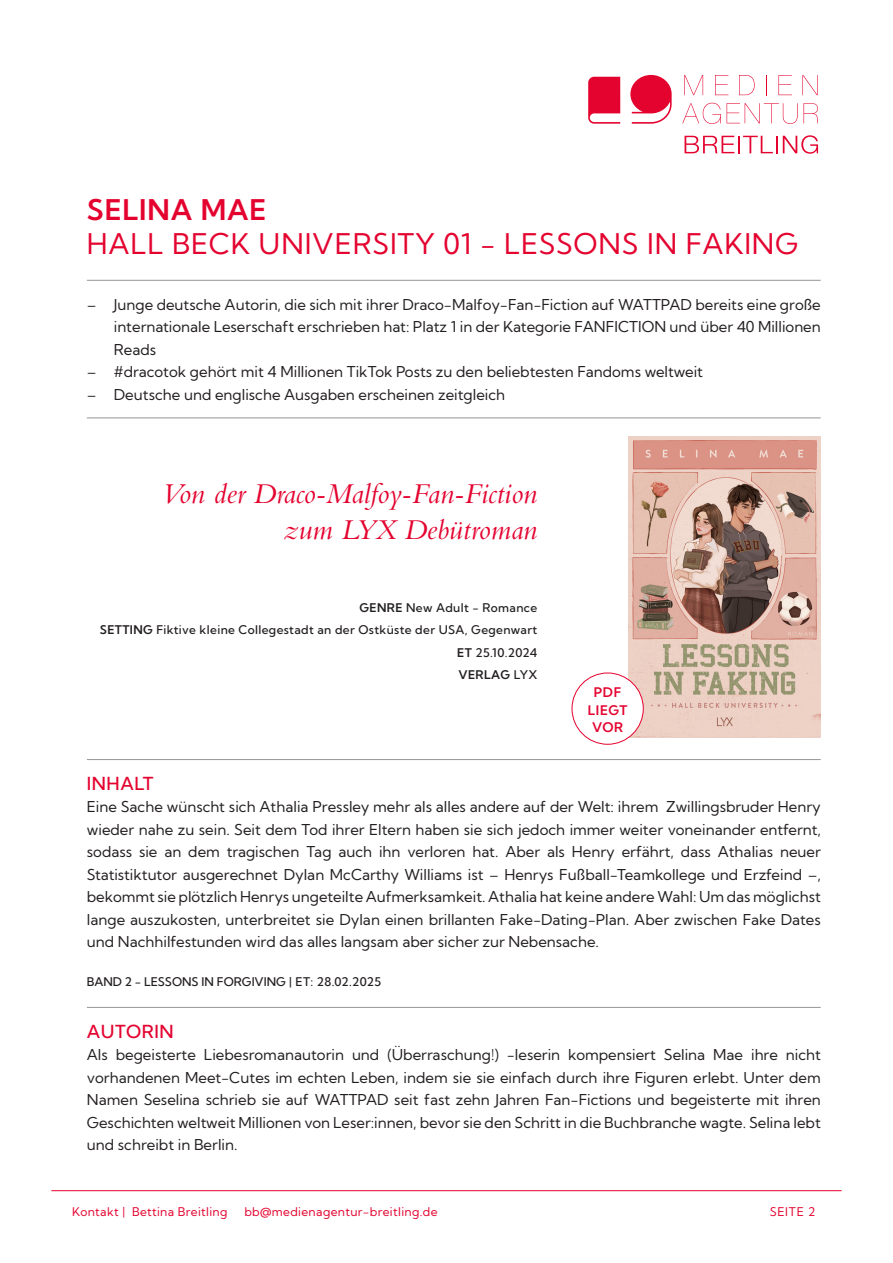
<style>
.page{position:relative;width:893px;height:1263px;background:#fff}
.page>*{position:absolute;margin:0;border:0;box-sizing:border-box;transform-origin:0 0}
.t1{font:italic 30px/36px "Bembo Std";color:#e4032f;text-align:right}
.t2{font:28.5px "Kumbh Sans";letter-spacing:.03em;color:#e4032f}
.t3{font:18px "Kumbh Sans";letter-spacing:.03em;color:#e4032f}
.t4{font:15px/22.5px "Kumbh Sans";color:#231f20;text-align:justify}
.t5{font:13.35px/17.4px "Kumbh Sans";letter-spacing:.04em;color:#e4032f;text-align:center}
.t6{font:12px "Kumbh Sans";letter-spacing:.03em;color:#231f20}
.t7{font:12px "Kumbh Sans";letter-spacing:.03em;color:#e4032f}
.t8{font:12px "Kumbh Sans";color:#231f20}
</style>
<div class="page">
<hr style="left:51px;top:1190px;width:791px;height:1px;background:#e4032f">
<svg style="left:588px;top:77px;width:32px;height:47px"></svg>
<svg style="left:630px;top:75px;width:42px;height:49px"></svg>
<svg style="left:684px;top:75px;width:19px;height:20px"></svg>
<svg style="left:715px;top:75px;width:13px;height:20px"></svg>
<svg style="left:739px;top:75px;width:16px;height:20px"></svg>
<svg style="left:766px;top:75px;width:1px;height:20px"></svg>
<svg style="left:778px;top:75px;width:14px;height:20px"></svg>
<svg style="left:802px;top:75px;width:16px;height:20px"></svg>
<svg style="left:682px;top:103px;width:39px;height:21px"></svg>
<svg style="left:727px;top:103px;width:91px;height:21px"></svg>
<svg style="left:685px;top:135px;width:133px;height:18px"></svg>
<hr style="left:87px;top:759px;width:734px;height:1px;background:#939598">
<hr style="left:87px;top:1007px;width:734px;height:1px;background:#939598">
<hr style="left:87px;top:280px;width:734px;height:1px;background:#939598">
<hr style="left:87px;top:418px;width:734px;height:1px;background:#939598">
<img style="left:628px;top:436px;width:193px;height:302px">
<div style="left:572px;top:673px;width:71px;height:71px;background:#fff;border-radius:50%"></div>
<div style="left:572px;top:672px;width:72px;height:73px;border:1px solid #e4032f;border-radius:50%"></div>
<p class="t2" style="left:87px;top:192px;width:181px">SELINA MAE</p>
<p class="t2" style="left:87px;top:226px;width:713px">HALL BECK UNIVERSITY 01 - LESSONS IN FAKING</p>
<p class="t4" style="left:114px;top:293px;width:708px;text-indent:-27px">– Junge deutsche Autorin, die sich mit ihrer Draco-Malfoy-Fan-Fiction auf WATTPAD bereits eine große internationale Leserschaft erschrieben hat: Platz 1 in der Kategorie FANFICTION und über 40 Millionen Reads</p>
<p class="t4" style="left:87px;top:360px;width:618px">– #dracotok gehört mit 4 Millionen TikTok Posts zu den beliebtesten Fandoms weltweit</p>
<p class="t4" style="left:87px;top:383px;width:420px">– Deutsche und englische Ausgaben erscheinen zeitgleich</p>
<p class="t1" style="left:161px;top:475px;width:378px">Von der Draco-Malfoy-Fan-Fiction zum LYX Debütroman</p>
<p class="t6" style="left:360px;top:600px;width:179px">GENRE New Adult - Romance</p>
<p class="t6" style="left:100px;top:622px;width:439px">SETTING Fiktive kleine Collegestadt an der Ostküste der USA, Gegenwart</p>
<p class="t6" style="left:457px;top:645px;width:82px">ET 25.10.2024</p>
<p class="t6" style="left:458px;top:667px;width:80px">VERLAG LYX</p>
<p class="t5" style="left:588px;top:684px;width:41px">PDF<br>LIEGT<br>VOR</p>
<p class="t3" style="left:87px;top:772px;width:68px">INHALT</p>
<p class="t4" style="left:87px;top:795px;width:735px">Eine Sache wünscht sich Athalia Pressley mehr als alles andere auf der Welt: ihrem Zwillingsbruder Henry wieder nahe zu sein. Seit dem Tod ihrer Eltern haben sie sich jedoch immer weiter voneinander entfernt, sodass sie an dem tragischen Tag auch ihn verloren hat. Aber als Henry erfährt, dass Athalias neuer Statistiktutor ausgerechnet Dylan McCarthy Williams ist – Henrys Fußball-Teamkollege und Erzfeind –, bekommt sie plötzlich Henrys ungeteilte Aufmerksamkeit. Athalia hat keine andere Wahl: Um das möglichst lange auszukosten, unterbreitet sie Dylan einen brillanten Fake-Dating-Plan. Aber zwischen Fake Dates und Nachhilfestunden wird das alles langsam aber sicher zur Nebensache.</p>
<p class="t8" style="left:87px;top:974px;width:296px">BAND 2 - LESSONS IN FORGIVING | ET: 28.02.2025</p>
<p class="t3" style="left:87px;top:1020px;width:88px">AUTORIN</p>
<p class="t4" style="left:87px;top:1043px;width:735px">Als begeisterte Liebesromanautorin und (Überraschung!) -leserin kompensiert Selina Mae ihre nicht vorhandenen Meet-Cutes im echten Leben, indem sie sie einfach durch ihre Figuren erlebt. Unter dem Namen Seselina schrieb sie auf WATTPAD seit fast zehn Jahren Fan-Fictions und begeisterte mit ihren Geschichten weltweit Millionen von Leser:innen, bevor sie den Schritt in die Buchbranche wagte. Selina lebt und schreibt in Berlin.</p>
<p class="t7" style="left:72px;top:1204px;width:157px">Kontakt | Bettina Breitling</p>
<p class="t7" style="left:244px;top:1204px;width:195px">bb@medienagentur-breitling.de</p>
<p class="t7" style="left:770px;top:1204px;width:47px">SEITE 2</p>
</div>
